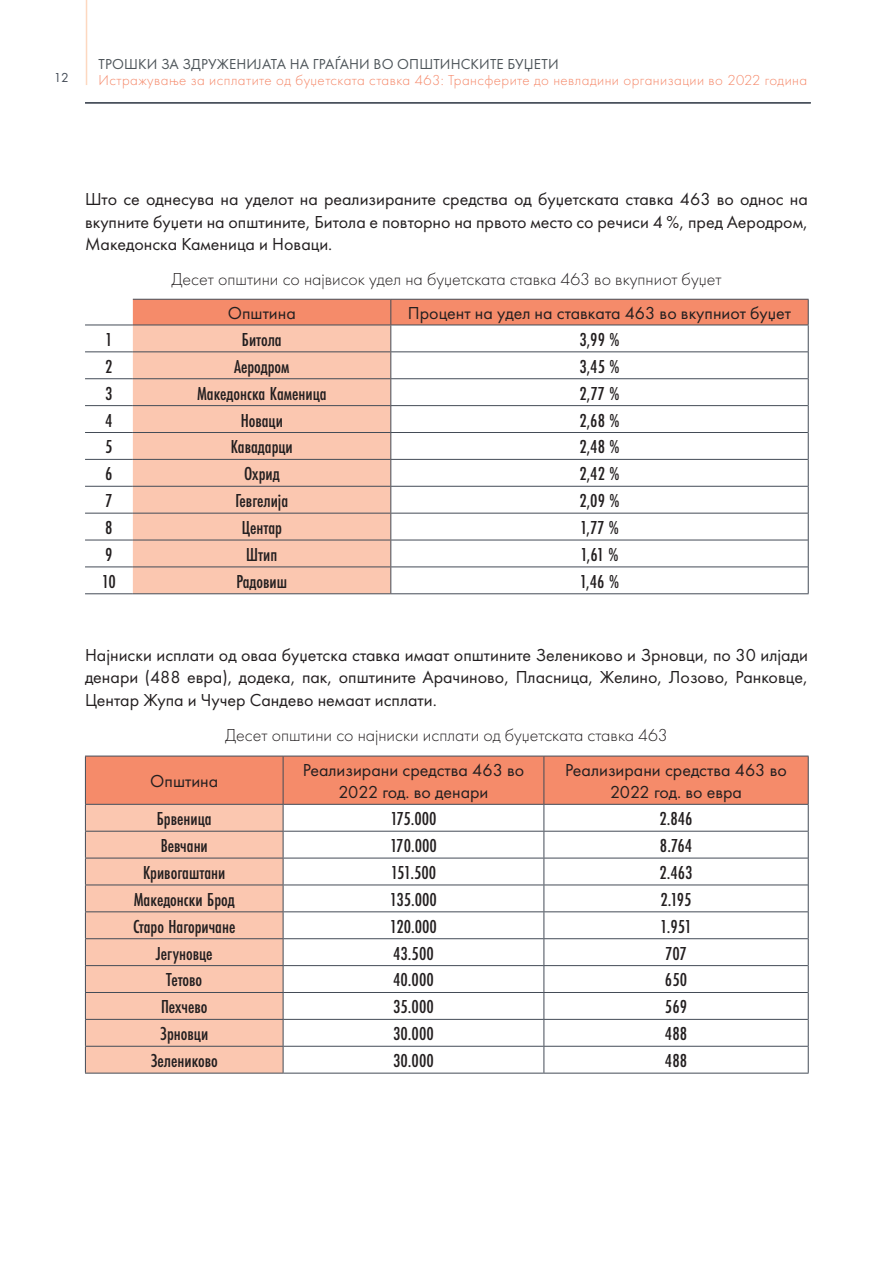
<style>
.page{position:relative;width:893px;height:1263px;background:#fff}
.page>*{position:absolute;margin:0;border:0;box-sizing:border-box;transform-origin:0 0}
.No_Spacing{font:500 19.5px "Futura PT Cond";color:#231f20}
.No_Spacing-2{font:18px/22.5px "Futura PT";color:#231f20;text-align:justify}
.t1{font:300 18px "Futura PT";color:#231f20}
.t2{font:300 15px "Futura PT";letter-spacing:.03em;color:#f58768}
.t3{font:15px "Futura PT";letter-spacing:.01em;color:#4e555a}
.t4{font:13.5px "Futura PT";color:#444c57}
</style>
<div class="page">
<hr style="left:86px;top:0;width:1px;height:85px;background:#fdd8c0">
<hr style="left:85px;top:103px;width:726px;height:1px;background:#444c57">
<hr style="left:85px;top:102px;width:726px;height:1px;background:#444c57">
<hr style="left:391px;top:593px;width:418px;height:1px;background:#444c57">
<hr style="left:85px;top:325px;width:48px;height:1px;background:#444c57">
<hr style="left:85px;top:351px;width:48px;height:1px;background:#444c57">
<hr style="left:85px;top:378px;width:48px;height:1px;background:#444c57">
<hr style="left:85px;top:405px;width:48px;height:1px;background:#444c57">
<hr style="left:85px;top:432px;width:48px;height:1px;background:#444c57">
<hr style="left:85px;top:459px;width:48px;height:1px;background:#444c57">
<hr style="left:85px;top:486px;width:48px;height:1px;background:#444c57">
<hr style="left:85px;top:513px;width:48px;height:1px;background:#444c57">
<hr style="left:85px;top:540px;width:48px;height:1px;background:#444c57">
<hr style="left:85px;top:566px;width:48px;height:1px;background:#444c57">
<hr style="left:85px;top:593px;width:48px;height:1px;background:#444c57">
<svg style="left:133px;top:299px;width:676px;height:294px"></svg>
<hr style="left:133px;top:351px;width:258px;height:1px;background:#444c57">
<hr style="left:133px;top:378px;width:258px;height:1px;background:#444c57">
<hr style="left:133px;top:405px;width:258px;height:1px;background:#444c57">
<hr style="left:133px;top:432px;width:258px;height:1px;background:#444c57">
<hr style="left:133px;top:459px;width:258px;height:1px;background:#444c57">
<hr style="left:133px;top:486px;width:258px;height:1px;background:#444c57">
<hr style="left:133px;top:513px;width:258px;height:1px;background:#444c57">
<hr style="left:133px;top:540px;width:258px;height:1px;background:#444c57">
<hr style="left:133px;top:566px;width:258px;height:1px;background:#444c57">
<hr style="left:133px;top:593px;width:258px;height:1px;background:#444c57">
<hr style="left:283px;top:1073px;width:261px;height:1px;background:#444c57">
<hr style="left:544px;top:1073px;width:265px;height:1px;background:#444c57">
<svg style="left:85px;top:757px;width:724px;height:316px"></svg>
<hr style="left:85px;top:1073px;width:198px;height:1px;background:#444c57">
<hr style="left:85px;top:756px;width:198px;height:1px;background:#444c57">
<hr style="left:85px;top:756px;width:1px;height:48px;background:#444c57">
<hr style="left:85px;top:804px;width:198px;height:1px;background:#444c57">
<hr style="left:283px;top:756px;width:261px;height:1px;background:#444c57">
<hr style="left:283px;top:756px;width:1px;height:48px;background:#444c57">
<hr style="left:283px;top:804px;width:261px;height:1px;background:#444c57">
<hr style="left:544px;top:756px;width:265px;height:1px;background:#444c57">
<hr style="left:544px;top:756px;width:1px;height:48px;background:#444c57">
<hr style="left:808px;top:756px;width:1px;height:48px;background:#444c57">
<hr style="left:544px;top:804px;width:265px;height:1px;background:#444c57">
<p class="t3" style="left:99px;top:55px;width:462px">ТРОШКИ ЗА ЗДРУЖЕНИЈАТА НА ГРАЃАНИ ВО ОПШТИНСКИТЕ БУЏЕТИ</p>
<p class="t4" style="left:54px;top:69px;width:17px">12</p>
<p class="t2" style="left:98px;top:72px;width:710px">Истражување за исплатите од буџетската ставка 463: Трансферите до невладини организации во 2022 година</p>
<p class="No_Spacing-2" style="left:85px;top:188px;width:724px">Што се однесува на уделот на реализираните средства од буџетската ставка 463 во однос на вкупните буџети на општините, Битола е повторно на првото место со речиси 4 %, пред Аеродром, Македонска Каменица и Новаци.</p>
<p class="t1" style="left:171px;top:269px;width:551px">Десет општини со највисок удел на буџетската ставка 463 во вкупниот буџет</p>
<p class="No_Spacing-2" style="left:228px;top:302px;width:70px">Општина</p>
<p class="No_Spacing-2" style="left:408px;top:302px;width:385px">Процент на удел на ставката 463 во вкупниот буџет</p>
<p class="No_Spacing" style="left:105px;top:328px;width:9px">1</p>
<p class="No_Spacing" style="left:242px;top:328px;width:41px">Битола</p>
<p class="No_Spacing" style="left:579px;top:328px;width:42px">3,99 %</p>
<p class="No_Spacing" style="left:105px;top:355px;width:9px">2</p>
<p class="No_Spacing" style="left:234px;top:355px;width:57px">Аеродром</p>
<p class="No_Spacing" style="left:579px;top:355px;width:42px">3,45 %</p>
<p class="No_Spacing" style="left:105px;top:382px;width:9px">3</p>
<p class="No_Spacing" style="left:197px;top:382px;width:131px">Македонска Каменица</p>
<p class="No_Spacing" style="left:580px;top:382px;width:41px">2,77 %</p>
<p class="No_Spacing" style="left:105px;top:409px;width:9px">4</p>
<p class="No_Spacing" style="left:241px;top:409px;width:44px">Новаци</p>
<p class="No_Spacing" style="left:579px;top:409px;width:42px">2,68 %</p>
<p class="No_Spacing" style="left:105px;top:435px;width:9px">5</p>
<p class="No_Spacing" style="left:231px;top:435px;width:64px">Кавадарци</p>
<p class="No_Spacing" style="left:579px;top:435px;width:42px">2,48 %</p>
<p class="No_Spacing" style="left:105px;top:462px;width:9px">6</p>
<p class="No_Spacing" style="left:244px;top:462px;width:37px">Охрид</p>
<p class="No_Spacing" style="left:579px;top:462px;width:42px">2,42 %</p>
<p class="No_Spacing" style="left:105px;top:489px;width:9px">7</p>
<p class="No_Spacing" style="left:236px;top:489px;width:54px">Гевгелија</p>
<p class="No_Spacing" style="left:579px;top:489px;width:42px">2,09 %</p>
<p class="No_Spacing" style="left:105px;top:516px;width:9px">8</p>
<p class="No_Spacing" style="left:242px;top:516px;width:42px">Центар</p>
<p class="No_Spacing" style="left:580px;top:516px;width:40px">1,77 %</p>
<p class="No_Spacing" style="left:105px;top:543px;width:9px">9</p>
<p class="No_Spacing" style="left:246px;top:543px;width:33px">Штип</p>
<p class="No_Spacing" style="left:580px;top:543px;width:40px">1,61 %</p>
<p class="No_Spacing" style="left:102px;top:570px;width:15px">10</p>
<p class="No_Spacing" style="left:236px;top:570px;width:52px">Радовиш</p>
<p class="No_Spacing" style="left:580px;top:570px;width:41px">1,46 %</p>
<p class="No_Spacing-2" style="left:85px;top:644px;width:724px">Најниски исплати од оваа буџетска ставка имаат општините Зелениково и Зрновци, по 30 илјади денари (488 евра), додека, пак, општините Арачиново, Пласница, Желино, Лозово, Ранковце, Центар Жупа и Чучер Сандево немаат исплати.</p>
<p class="t1" style="left:225px;top:725px;width:444px">Десет општини со најниски исплати од буџетската ставка 463</p>
<p class="No_Spacing-2" style="left:150px;top:770px;width:70px">Општина</p>
<p class="No_Spacing-2" style="left:303px;top:758px;width:223px;text-align:center">Реализирани средства 463 во<br>2022 год. во денари</p>
<p class="No_Spacing-2" style="left:565px;top:758px;width:223px;text-align:center">Реализирани средства 463 во<br>2022 год. во евра</p>
<p class="No_Spacing" style="left:157px;top:807px;width:56px">Брвеница</p>
<p class="No_Spacing" style="left:390px;top:807px;width:48px">175.000</p>
<p class="No_Spacing" style="left:659px;top:807px;width:35px">2.846</p>
<p class="No_Spacing" style="left:161px;top:834px;width:49px">Вевчани</p>
<p class="No_Spacing" style="left:390px;top:834px;width:48px">170.000</p>
<p class="No_Spacing" style="left:660px;top:834px;width:34px">8.764</p>
<p class="No_Spacing" style="left:143px;top:861px;width:84px">Кривогаштани</p>
<p class="No_Spacing" style="left:391px;top:861px;width:47px">151.500</p>
<p class="No_Spacing" style="left:659px;top:861px;width:35px">2.463</p>
<p class="No_Spacing" style="left:134px;top:888px;width:102px">Македонски Брод</p>
<p class="No_Spacing" style="left:390px;top:888px;width:49px">135.000</p>
<p class="No_Spacing" style="left:660px;top:888px;width:33px">2.195</p>
<p class="No_Spacing" style="left:133px;top:915px;width:104px">Старо Нагоричане</p>
<p class="No_Spacing" style="left:390px;top:915px;width:49px">120.000</p>
<p class="No_Spacing" style="left:660px;top:915px;width:33px">1.951</p>
<p class="No_Spacing" style="left:156px;top:942px;width:58px">Јегуновце</p>
<p class="No_Spacing" style="left:393px;top:942px;width:42px">43.500</p>
<p class="No_Spacing" style="left:665px;top:942px;width:23px">707</p>
<p class="No_Spacing" style="left:166px;top:968px;width:38px">Тетово</p>
<p class="No_Spacing" style="left:393px;top:968px;width:42px">40.000</p>
<p class="No_Spacing" style="left:665px;top:968px;width:24px">650</p>
<p class="No_Spacing" style="left:161px;top:995px;width:48px">Пехчево</p>
<p class="No_Spacing" style="left:393px;top:995px;width:42px">35.000</p>
<p class="No_Spacing" style="left:665px;top:995px;width:24px">569</p>
<p class="No_Spacing" style="left:160px;top:1022px;width:50px">Зрновци</p>
<p class="No_Spacing" style="left:393px;top:1022px;width:42px">30.000</p>
<p class="No_Spacing" style="left:665px;top:1022px;width:24px">488</p>
<p class="No_Spacing" style="left:151px;top:1049px;width:69px">Зелениково</p>
<p class="No_Spacing" style="left:393px;top:1049px;width:42px">30.000</p>
<p class="No_Spacing" style="left:665px;top:1049px;width:24px">488</p>
</div>
